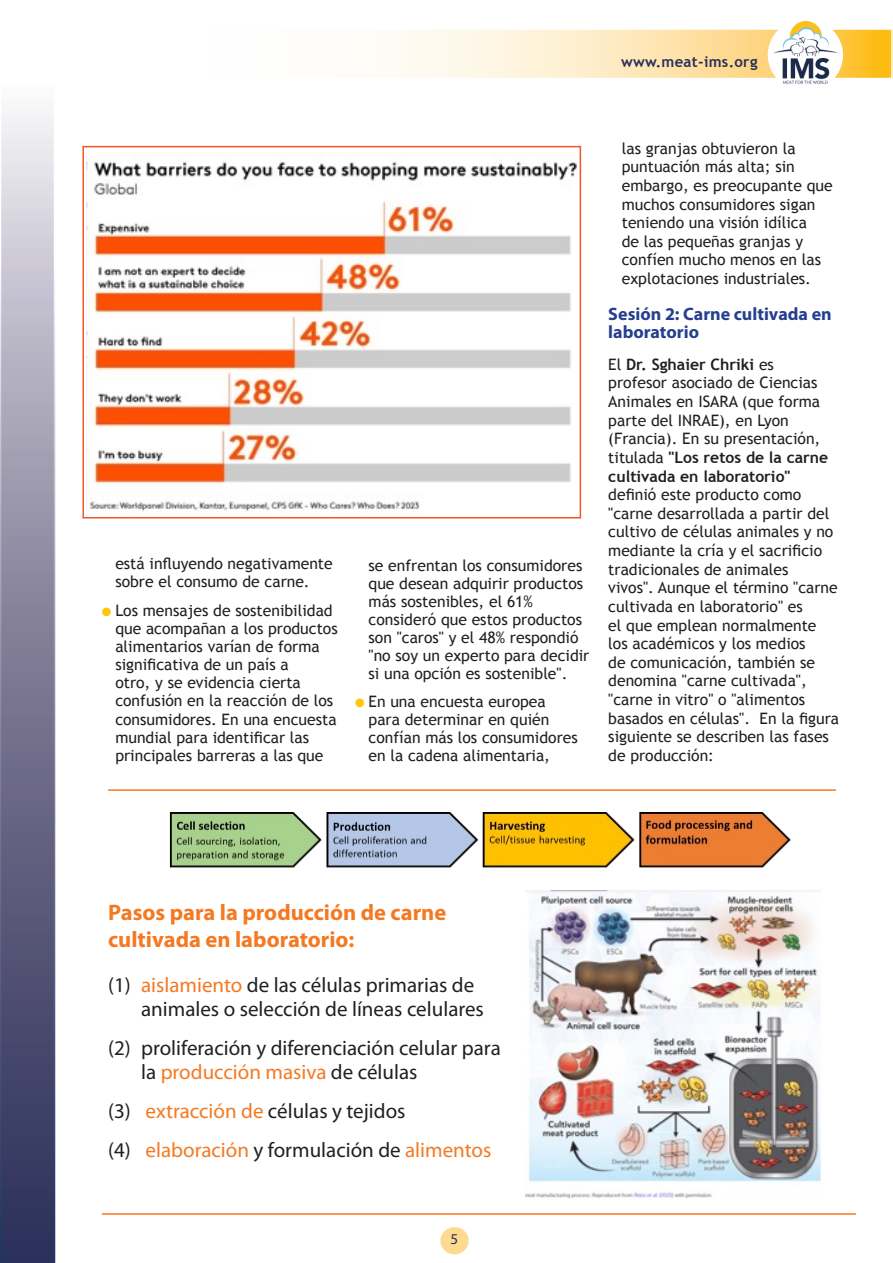
<style>
.page{position:relative;width:893px;height:1263px;background:#fff}
.page>*{position:absolute;margin:0;border:0;box-sizing:border-box;transform-origin:0 0}
.t1{font:700 22.5px/27px "Myriad Pro";color:#f47921}
.t2{font:21px/24px "Myriad Pro";color:#231f20}
.t3{font:21px "Myriad Pro";color:#f47921}
.SubheadBlue{font:700 18px/18.6px "Myriad Pro";color:#253f8e}
.SubheadBlue-2{font:15.75px/18.6px "Trebuchet MS";color:#231f20}
.t4{font:700 15px "Trebuchet MS";letter-spacing:.02em;color:#282f59}
.t5{font:15px "Myriad Pro";color:#282f59}
.s1{color:#fec70c}
.s2{font-weight:700}
.s3{color:#f47921}
.s4{color:#231f20}
</style>
<div class="page">
<svg style="left:0;top:111px;width:55px;height:1152px;background:#83829b"></svg>
<svg style="left:389px;top:31px;width:501px;height:45px;background:#fee7b4"></svg>
<div style="left:0;top:28px;width:893px;height:51px;border:2px solid #fff"></div>
<img style="left:768px;top:21px;width:75px;height:63px">
<div style="left:440px;top:1226px;width:29px;height:29px;background:#feda90;border-radius:50%"></div>
<div style="left:439px;top:1226px;width:31px;height:30px;border:2px solid #fff;border-radius:50%"></div>
<img style="left:86px;top:161px;width:491px;height:351px">
<img style="left:169px;top:812px;width:621px;height:56px">
<img style="left:526px;top:890px;width:294px;height:309px">
<hr style="left:108px;top:789px;width:728px;height:2px;background:#f47921">
<hr style="left:102px;top:1213px;width:754px;height:2px;background:#f47921">
<p class="t4" style="left:621px;top:52px;width:138px">www.meat-ims.org</p>
<p class="SubheadBlue-2" style="left:115px;top:555px;width:219px;line-height:18.1px">está influyendo negativamente sobre el consumo de carne.</p>
<p class="SubheadBlue-2" style="left:115px;top:601px;width:224px;line-height:18.1px;text-indent:-14px"><span class="s1">●</span> Los mensajes de sostenibilidad que acompañan a los productos alimentarios varían de forma significativa de un país a<br>otro, y se evidencia cierta confusión en la reacción de los consumidores. En una encuesta mundial para identificar las principales barreras a las que</p>
<p class="SubheadBlue-2" style="left:369px;top:556px;width:222px;line-height:18px">se enfrentan los consumidores que desean adquirir productos más sostenibles, el 61% consideró que estos productos son "caros" y el 48% respondió "no soy un experto para decidir si una opción es sostenible".</p>
<p class="SubheadBlue-2" style="left:369px;top:692px;width:211px;line-height:18px;text-indent:-14px"><span class="s1">●</span> En una encuesta europea para determinar en quién confían más los consumidores en la cadena alimentaria,</p>
<p class="SubheadBlue-2" style="left:622px;top:139px;width:212px">las granjas obtuvieron la puntuación más alta; sin embargo, es preocupante que muchos consumidores sigan teniendo una visión idílica<br>de las pequeñas granjas y confíen mucho menos en las explotaciones industriales.</p>
<p class="SubheadBlue" style="left:608px;top:304px;width:225px">Sesión 2: Carne cultivada en laboratorio</p>
<p class="SubheadBlue-2" style="left:608px;top:355px;width:232px">El <span class="s2">Dr. Sghaier Chriki</span> es<br>profesor asociado de Ciencias<br>Animales en ISARA (que forma parte del INRAE), en Lyon (Francia). En su presentación, titulada <span class="s2">"Los retos de la carne cultivada en laboratorio" </span>definió este producto como "carne desarrollada a partir del cultivo de células animales y no mediante la cría y el sacrificio tradicionales de animales<br>vivos". Aunque el término "carne cultivada en laboratorio" es<br>el que emplean normalmente los académicos y los medios<br>de comunicación, también se denomina "carne cultivada", "carne in vitro" o "alimentos basados en células". En la figura siguiente se describen las fases de producción:</p>
<p class="t1" style="left:108px;top:898px;width:340px">Pasos para la producción de carne cultivada en laboratorio:</p>
<p class="t2" style="left:141px;top:973px;width:344px;text-indent:-33px">(1) <span class="s3">aislamiento</span> de las células primarias de animales o selección de líneas celulares</p>
<p class="t2" style="left:141px;top:1036px;width:361px;text-indent:-33px">(2) proliferación y diferenciación celular para la <span class="s3">producción masiva</span> de células</p>
<p class="t2" style="left:108px;top:1099px;width:299px">(3) <span class="s3">extracción de</span> células y tejidos</p>
<p class="t3" style="left:108px;top:1137px;width:385px"><span class="s4">(4)</span> elaboración <span class="s4">y formulación de</span> alimentos</p>
<p class="t5" style="left:451px;top:1230px;width:9px">5</p>
</div>
